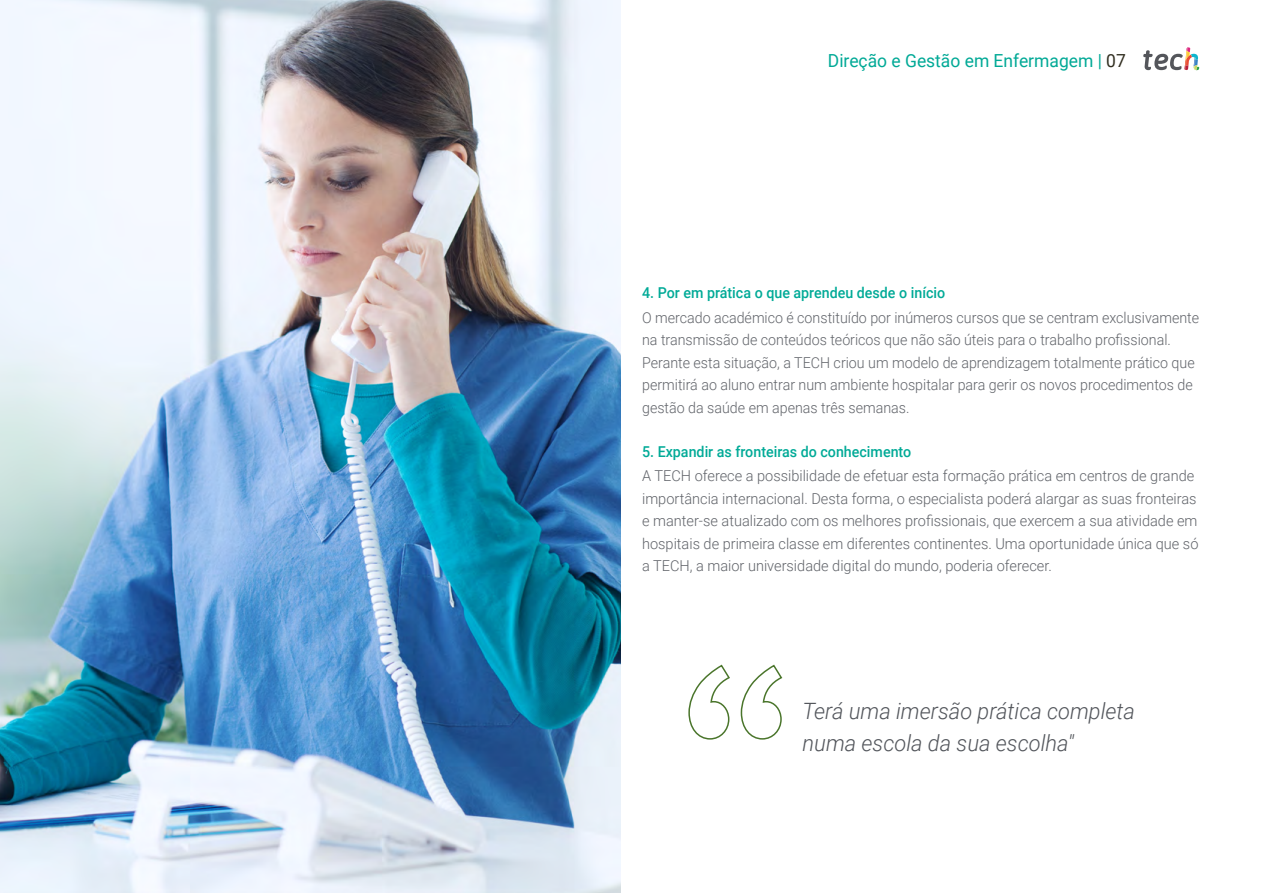
<style>
.page{position:relative;width:1263px;height:893px;background:#fff}
.page>*{position:absolute;margin:0;border:0;box-sizing:border-box;transform-origin:0 0}
.t1{font:italic 300 22.5px/31.5px "Roboto";color:#52555b}
.t2{font:18px "Roboto";color:#00a996}
.t3{font:300 15px/22.5px "Roboto";color:#61646a}
.t4{font:300 15px/22.5px "Roboto";color:#61646a;scale:.95 1}
.t5{font:500 15px "Roboto";color:#00aa97;scale:.95 1}
.s1{color:#312e20}
</style>
<div class="page">
<svg style="left:688px;top:664px;width:95px;height:76px"></svg>
<img style="left:0;top:0;width:621px;height:893px">
<svg style="left:1143px;top:47px;width:56px;height:24px"></svg>
<p class="t2" style="left:828px;top:48px;width:299px">Direção e Gestão em Enfermagem | <span class="s1">07</span></p>
<p class="t5" style="left:642px;top:282px;width:321px">4. Por em prática o que aprendeu desde o início</p>
<p class="t4" style="left:642px;top:306px;width:588px">O mercado académico é constituído por inúmeros cursos que se centram exclusivamente na transmissão de conteúdos teóricos que não são úteis para o trabalho profissional.<br>Perante esta situação, a TECH criou um modelo de aprendizagem totalmente prático que permitirá ao aluno entrar num ambiente hospitalar para gerir os novos procedimentos de gestão da saúde em apenas três semanas.</p>
<p class="t5" style="left:642px;top:441px;width:285px">5. Expandir as fronteiras do conhecimento</p>
<p class="t3" style="left:642px;top:464px;width:558px">A TECH oferece a possibilidade de efetuar esta formação prática em centros de grande importância internacional. Desta forma, o especialista poderá alargar as suas fronteiras e manter-se atualizado com os melhores profissionais, que exercem a sua atividade em hospitais de primeira classe em diferentes continentes. Uma oportunidade única que só a TECH, a maior universidade digital do mundo, poderia oferecer.</p>
<h1 class="t1" style="left:802px;top:694px;width:334px">Terá uma imersão prática completa numa escola da sua escolha"</h1>
</div>
